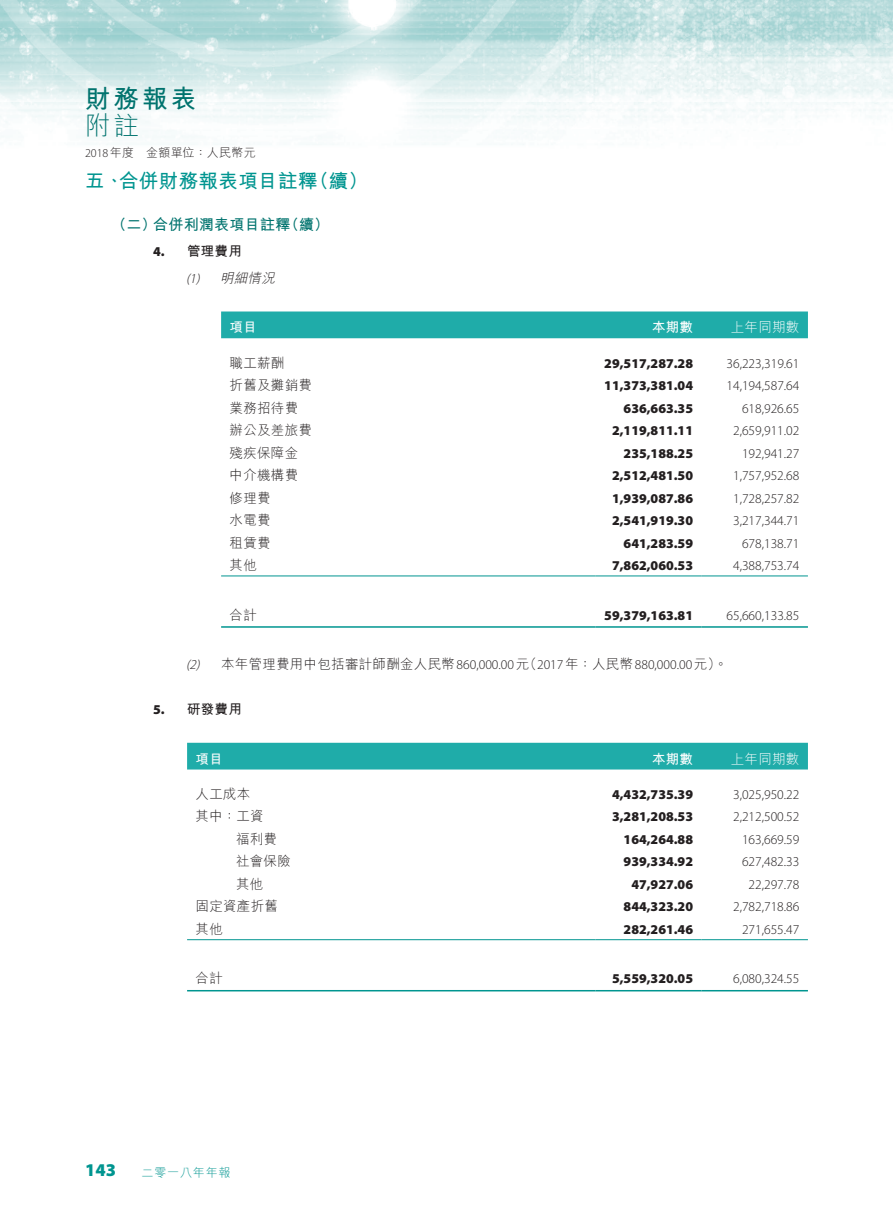
<style>
.page{position:relative;width:893px;height:1212px;background:#fff}
.page>*{position:absolute;margin:0;border:0;box-sizing:border-box;transform-origin:0 0}
.t1{font:700 25.5px "M Hei HK";color:#00736e}
.t2{font:300 25.5px "M Hei HK";color:#00736e}
._01_H1{font:700 19.5px "M Hei HK";letter-spacing:.02em;color:#009590}
.t3{font:900 18px "Myriad Pro";color:#009590}
._02_H2{font:700 15px "M Hei HK";letter-spacing:.02em;color:#00736e}
._50_Table_txt{font:300 13.5px "Myriad Pro";color:#231f20}
._50_Table_txt-2{font:900 13.5px "Myriad Pro";color:#231f20}
._50_Table_txt-3{font:300 13.5px "M Hei HK";letter-spacing:.02em;color:#231f20}
._00_txt{font:300 13.5px "M Hei HK";letter-spacing:.02em;color:#231f20}
._50_Table_txt-4{font:300 13.5px "M Hei HK";letter-spacing:.02em;color:#fff}
._50_Table_txt-5{font:700 13.5px "M Hei HK";letter-spacing:.02em;color:#fff}
._03_H3{font:700 13.5px "M Hei HK";letter-spacing:.02em;color:#231f20}
._03_H3-2{font:900 13.5px "Myriad Pro";color:#231f20}
._04_H4{font:italic 300 13.5px "M Hei HK";color:#231f20}
._04_H4-2{font:italic 300 13.5px "Myriad Pro";color:#231f20}
._00_txt-2{font:italic 300 13.5px "Myriad Pro";color:#231f20}
.t4{font:300 12px "M Hei HK";letter-spacing:.02em;color:#231f20}
.t5{font:300 12px "M Hei HK";letter-spacing:.07em;color:#009590}
.t6{font:300 12px "Myriad Pro";color:#231f20}
.s1{font-family:"M Hei HK"}
.s2{font-family:"Myriad Pro"}
</style>
<div class="page">
<img style="left:0;top:0;width:893px;height:992px">
<div style="left:221px;top:311px;width:587px;height:27px;background:#1faca9"></div>
<hr style="left:221px;top:575px;width:374px;height:1px;background:#009590">
<hr style="left:595px;top:575px;width:107px;height:1px;background:#009590">
<hr style="left:702px;top:575px;width:106px;height:1px;background:#009590">
<hr style="left:221px;top:626px;width:374px;height:2px;background:#009590">
<hr style="left:595px;top:626px;width:107px;height:2px;background:#009590">
<hr style="left:702px;top:626px;width:106px;height:2px;background:#009590">
<div style="left:187px;top:743px;width:621px;height:26px;background:#1faca9"></div>
<hr style="left:187px;top:939px;width:408px;height:1px;background:#009590">
<hr style="left:595px;top:939px;width:107px;height:1px;background:#009590">
<hr style="left:702px;top:939px;width:106px;height:1px;background:#009590">
<hr style="left:187px;top:990px;width:408px;height:1px;background:#009590">
<hr style="left:595px;top:990px;width:107px;height:1px;background:#009590">
<hr style="left:702px;top:990px;width:106px;height:1px;background:#009590">
<h1 class="t1" style="left:85px;top:80px;width:113px">財務報表</h1>
<h1 class="t2" style="left:85px;top:112px;width:56px">附註</h1>
<p class="t4" style="left:146px;top:147px;width:111px">金額單位：人民幣元</p>
<p class="t6" style="left:85px;top:146px;width:51px">2018<span class="s1">年度</span></p>
<p class="_01_H1" style="left:119px;top:166px;width:200px">合併財務報表項目註釋</p>
<p class="_01_H1" style="left:309px;top:166px;width:60px">（續(</p>
<p class="_01_H1" style="left:85px;top:166px;width:40px">五、</p>
<p class="_02_H2" style="left:153px;top:213px;width:139px">合併利潤表項目註釋</p>
<p class="_02_H2" style="left:112px;top:213px;width:46px">（二）</p>
<p class="_02_H2" style="left:284px;top:213px;width:46px">（續(</p>
<p class="_03_H3-2" style="left:153px;top:243px;width:13px">4.</p>
<p class="_03_H3-2" style="left:153px;top:701px;width:13px">5.</p>
<p class="_03_H3" style="left:187px;top:241px;width:56px">管理費用</p>
<p class="_04_H4-2" style="left:186px;top:270px;width:19px">)1(</p>
<p class="_04_H4" style="left:220px;top:271px;width:59px">明細情況</p>
<p class="_50_Table_txt-5" style="left:230px;top:317px;width:29px">項目</p>
<p class="_50_Table_txt-3" style="left:230px;top:356px;width:56px">職工薪酬</p>
<p class="_50_Table_txt-3" style="left:230px;top:378px;width:84px">折舊及攤銷費</p>
<p class="_50_Table_txt-3" style="left:230px;top:401px;width:70px">業務招待費</p>
<p class="_50_Table_txt-3" style="left:230px;top:423px;width:84px">辦公及差旅費</p>
<p class="_50_Table_txt-3" style="left:230px;top:446px;width:70px">殘疾保障金</p>
<p class="_50_Table_txt-3" style="left:230px;top:468px;width:70px">中介機構費</p>
<p class="_50_Table_txt-3" style="left:230px;top:491px;width:43px">修理費</p>
<p class="_50_Table_txt-3" style="left:230px;top:513px;width:43px">水電費</p>
<p class="_50_Table_txt-3" style="left:230px;top:536px;width:43px">租賃費</p>
<p class="_50_Table_txt-3" style="left:230px;top:558px;width:29px">其他</p>
<p class="_50_Table_txt-5" style="left:652px;top:317px;width:43px">本期數</p>
<p class="_50_Table_txt-4" style="left:731px;top:320px;width:70px">上年同期數</p>
<p class="_50_Table_txt-2" style="left:604px;top:354px;width:90px">29,517,287.28</p>
<p class="_50_Table_txt" style="left:726px;top:355px;width:74px">36,223,319.61</p>
<p class="_50_Table_txt-2" style="left:604px;top:376px;width:90px">11,373,381.04</p>
<p class="_50_Table_txt" style="left:726px;top:377px;width:74px">14,194,587.64</p>
<p class="_50_Table_txt-2" style="left:624px;top:399px;width:71px">636,663.35</p>
<p class="_50_Table_txt" style="left:742px;top:400px;width:59px">618,926.65</p>
<p class="_50_Table_txt-2" style="left:612px;top:421px;width:83px">2,119,811.11</p>
<p class="_50_Table_txt" style="left:733px;top:422px;width:68px">2,659,911.02</p>
<p class="_50_Table_txt-2" style="left:624px;top:444px;width:71px">235,188.25</p>
<p class="_50_Table_txt" style="left:742px;top:445px;width:59px">192,941.27</p>
<p class="_50_Table_txt-2" style="left:612px;top:466px;width:83px">2,512,481.50</p>
<p class="_50_Table_txt" style="left:733px;top:467px;width:68px">1,757,952.68</p>
<p class="_50_Table_txt-2" style="left:612px;top:489px;width:83px">1,939,087.86</p>
<p class="_50_Table_txt" style="left:733px;top:490px;width:68px">1,728,257.82</p>
<p class="_50_Table_txt-2" style="left:612px;top:511px;width:83px">2,541,919.30</p>
<p class="_50_Table_txt" style="left:733px;top:512px;width:68px">3,217,344.71</p>
<p class="_50_Table_txt-2" style="left:624px;top:534px;width:71px">641,283.59</p>
<p class="_50_Table_txt" style="left:742px;top:535px;width:59px">678,138.71</p>
<p class="_50_Table_txt-2" style="left:612px;top:556px;width:83px">7,862,060.53</p>
<p class="_50_Table_txt" style="left:733px;top:557px;width:68px">4,388,753.74</p>
<p class="_50_Table_txt-3" style="left:230px;top:608px;width:29px">合計</p>
<p class="_00_txt" style="left:221px;top:657px;width:508px">本年管理費用中包括審計師酬金人民幣<span class="s2">860,000.00</span> （元 <span class="s2">2017</span>年：人民幣<span class="s2">880,000.00</span>元。(</p>
<p class="_50_Table_txt-2" style="left:604px;top:606px;width:90px">59,379,163.81</p>
<p class="_50_Table_txt" style="left:726px;top:607px;width:74px">65,660,133.85</p>
<p class="_00_txt-2" style="left:186px;top:657px;width:19px">)2(</p>
<p class="_03_H3" style="left:187px;top:699px;width:56px">研發費用</p>
<p class="_50_Table_txt-5" style="left:196px;top:749px;width:29px">項目</p>
<p class="_50_Table_txt-5" style="left:652px;top:749px;width:43px">本期數</p>
<p class="_50_Table_txt-4" style="left:731px;top:752px;width:70px">上年同期數</p>
<p class="_50_Table_txt-3" style="left:196px;top:787px;width:56px">人工成本</p>
<p class="_50_Table_txt-2" style="left:612px;top:785px;width:83px">4,432,735.39</p>
<p class="_50_Table_txt" style="left:733px;top:786px;width:68px">3,025,950.22</p>
<p class="_50_Table_txt-3" style="left:196px;top:809px;width:70px">其中：工資</p>
<p class="_50_Table_txt-2" style="left:612px;top:808px;width:83px">3,281,208.53</p>
<p class="_50_Table_txt" style="left:733px;top:809px;width:68px">2,212,500.52</p>
<p class="_50_Table_txt-3" style="left:236px;top:832px;width:43px">福利費</p>
<p class="_50_Table_txt-2" style="left:624px;top:830px;width:71px">164,264.88</p>
<p class="_50_Table_txt" style="left:742px;top:831px;width:59px">163,669.59</p>
<p class="_50_Table_txt-3" style="left:236px;top:854px;width:56px">社會保險</p>
<p class="_50_Table_txt-2" style="left:624px;top:853px;width:71px">939,334.92</p>
<p class="_50_Table_txt" style="left:742px;top:854px;width:59px">627,482.33</p>
<p class="_50_Table_txt-3" style="left:236px;top:877px;width:29px">其他</p>
<p class="_50_Table_txt-2" style="left:631px;top:875px;width:63px">47,927.06</p>
<p class="_50_Table_txt" style="left:749px;top:876px;width:52px">22,297.78</p>
<p class="_50_Table_txt-3" style="left:196px;top:899px;width:84px">固定資產折舊</p>
<p class="_50_Table_txt-2" style="left:624px;top:898px;width:71px">844,323.20</p>
<p class="_50_Table_txt" style="left:733px;top:899px;width:68px">2,782,718.86</p>
<p class="_50_Table_txt-3" style="left:196px;top:922px;width:29px">其他</p>
<p class="_50_Table_txt-2" style="left:624px;top:920px;width:71px">282,261.46</p>
<p class="_50_Table_txt" style="left:742px;top:921px;width:59px">271,655.47</p>
<p class="_50_Table_txt-3" style="left:196px;top:971px;width:29px">合計</p>
<p class="_50_Table_txt-2" style="left:612px;top:970px;width:83px">5,559,320.05</p>
<p class="_50_Table_txt" style="left:733px;top:971px;width:68px">6,080,324.55</p>
<h3 class="t3" style="left:85px;top:1158px;width:32px">143</h3>
<p class="t5" style="left:142px;top:1166px;width:91px">二零一八年年報</p>
</div>
